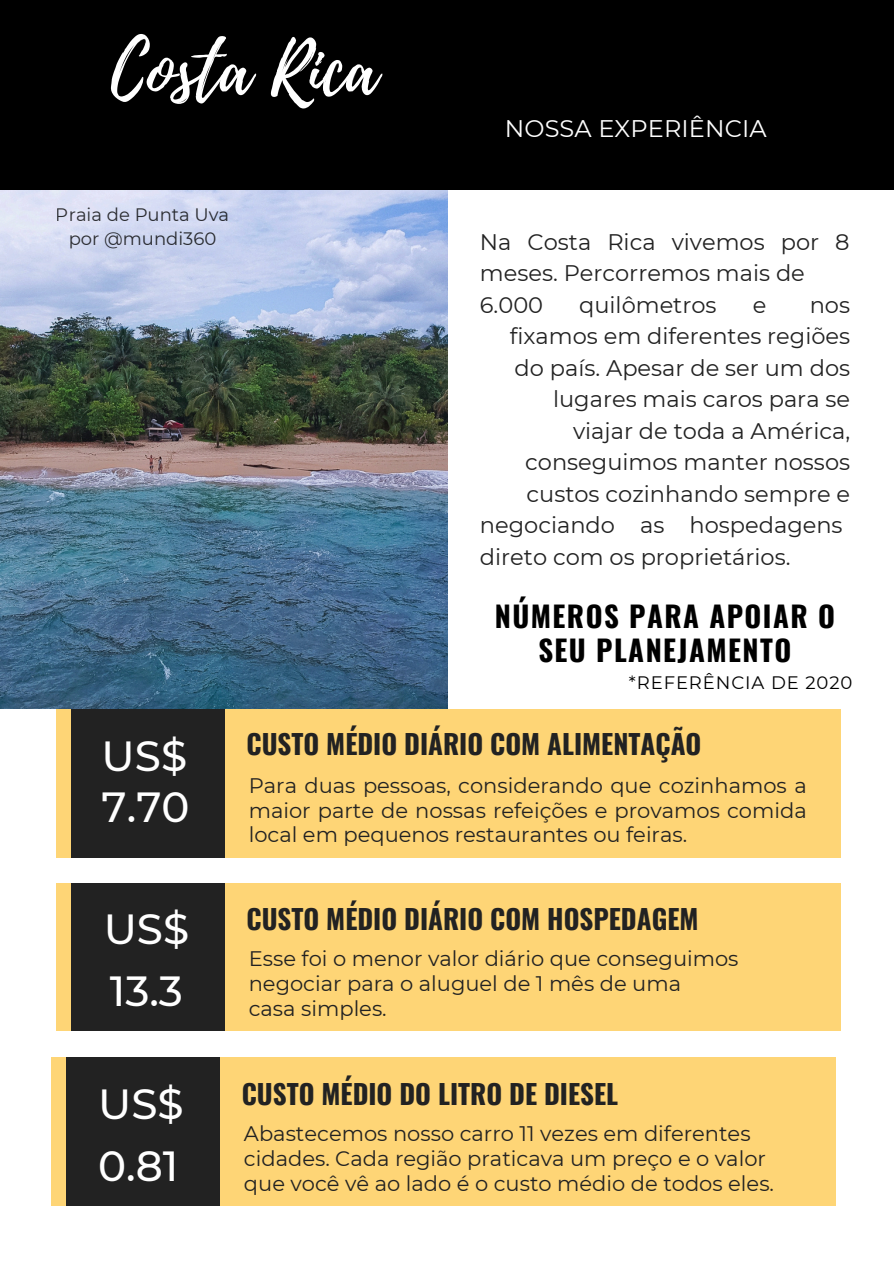
<style>
.page{position:relative;width:894px;height:1264px;background:#fff}
.page>*{position:absolute;margin:0;border:0;box-sizing:border-box;transform-origin:0 0}
.t1{font:71.4px "Playlist Script";color:#fff}
.t2{font:500 42px/50.7px "Montserrat";color:#fff}
.t3{font:700 28.8px/33.8px "Oswald";letter-spacing:.05em;color:#000;text-align:center}
.t4{font:700 27px "Oswald";color:#222}
.t5{font:24px "Montserrat";letter-spacing:.005em;color:#fff}
.t6{font:22.5px/31.5px "Montserrat";color:#222}
.t7{font:21px/24.8px "Montserrat";color:#222}
.t8{font:18px/24.8px "Montserrat";color:#000;text-align:center}
.t9{font:18px "Montserrat";letter-spacing:.05em;color:#000}
</style>
<div class="page">
<img style="left:0;top:189px;width:447px;height:520px">
<div style="left:0;top:0;width:893px;height:189px;background:#000"></div>
<div style="left:51px;top:1057px;width:784px;height:148px;background:#fed576"></div>
<div style="left:66px;top:1057px;width:153px;height:148px;background:#222"></div>
<div style="left:56px;top:710px;width:784px;height:147px;background:#fed576"></div>
<div style="left:71px;top:710px;width:153px;height:147px;background:#222"></div>
<div style="left:56px;top:883px;width:784px;height:147px;background:#fed576"></div>
<div style="left:71px;top:883px;width:153px;height:147px;background:#222"></div>
<h5 class="t1" style="left:111px;top:19px;width:267px">Costa Rica</h5>
<p class="t8" style="left:56px;top:202px;width:175px">Praia de Punta Uva por @mundi360</p>
<h5 class="t5" style="left:504px;top:113px;width:263px">NOSSA EXPERIÊNCIA</h5>
<h4 class="t6" style="left:480px;top:226px;width:371px">Na Costa Rica vivemos por 8 meses. Percorremos mais de</h4>
<p class="t6" style="left:480px;top:289px;width:65px">6.000</p>
<p class="t6" style="left:579px;top:289px;width:139px">quilômetros</p>
<h5 class="t6" style="left:752px;top:289px;width:15px">e</h5>
<h5 class="t6" style="left:509px;top:289px;width:342px;text-align:right">nos<br>fixamos em diferentes regiões do país. Apesar de ser um dos lugares mais caros para se viajar de toda a América, conseguimos manter nossos custos cozinhando sempre e</h5>
<h5 class="t6" style="left:480px;top:509px;width:136px">negociando</h5>
<h5 class="t6" style="left:640px;top:509px;width:26px">as</h5>
<p class="t6" style="left:689px;top:509px;width:154px">hospedagens</p>
<h5 class="t6" style="left:480px;top:541px;width:312px">direto com os proprietários.</h5>
<h5 class="t3" style="left:494px;top:598px;width:341px">NÚMEROS PARA APOIAR O<br>SEU PLANEJAMENTO</h5>
<h3 class="t9" style="left:628px;top:671px;width:225px">*REFERÊNCIA DE 2020</h3>
<h3 class="t2" style="left:102px;top:730px;width:89px">US$<br>7.70</h3>
<h6 class="t2" style="left:104px;top:898px;width:87px;line-height:61.8px">US$<br>13.3</h6>
<h2 class="t2" style="left:98px;top:1072px;width:87px;line-height:61.9px">US$<br>0.81</h2>
<h2 class="t4" style="left:246px;top:722px;width:456px">CUSTO MÉDIO DIÁRIO COM ALIMENTAÇÃO</h2>
<h2 class="t7" style="left:249px;top:773px;width:559px;text-align:justify">Para duas pessoas, considerando que cozinhamos a maior parte de nossas refeições e provamos comida local em pequenos restaurantes ou feiras.</h2>
<p class="t4" style="left:246px;top:898px;width:453px">CUSTO MÉDIO DIÁRIO COM HOSPEDAGEM</p>
<h3 class="t7" style="left:249px;top:946px;width:491px">Esse foi o menor valor diário que conseguimos negociar para o aluguel de 1 mês de uma<br>casa simples.</h3>
<h3 class="t4" style="left:242px;top:1072px;width:378px">CUSTO MÉDIO DO LITRO DE DIESEL</h3>
<h6 class="t7" style="left:244px;top:1121px;width:531px">Abastecemos nosso carro 11 vezes em diferentes cidades. Cada região praticava um preço e o valor que você vê ao lado é o custo médio de todos eles.</h6>
</div>
